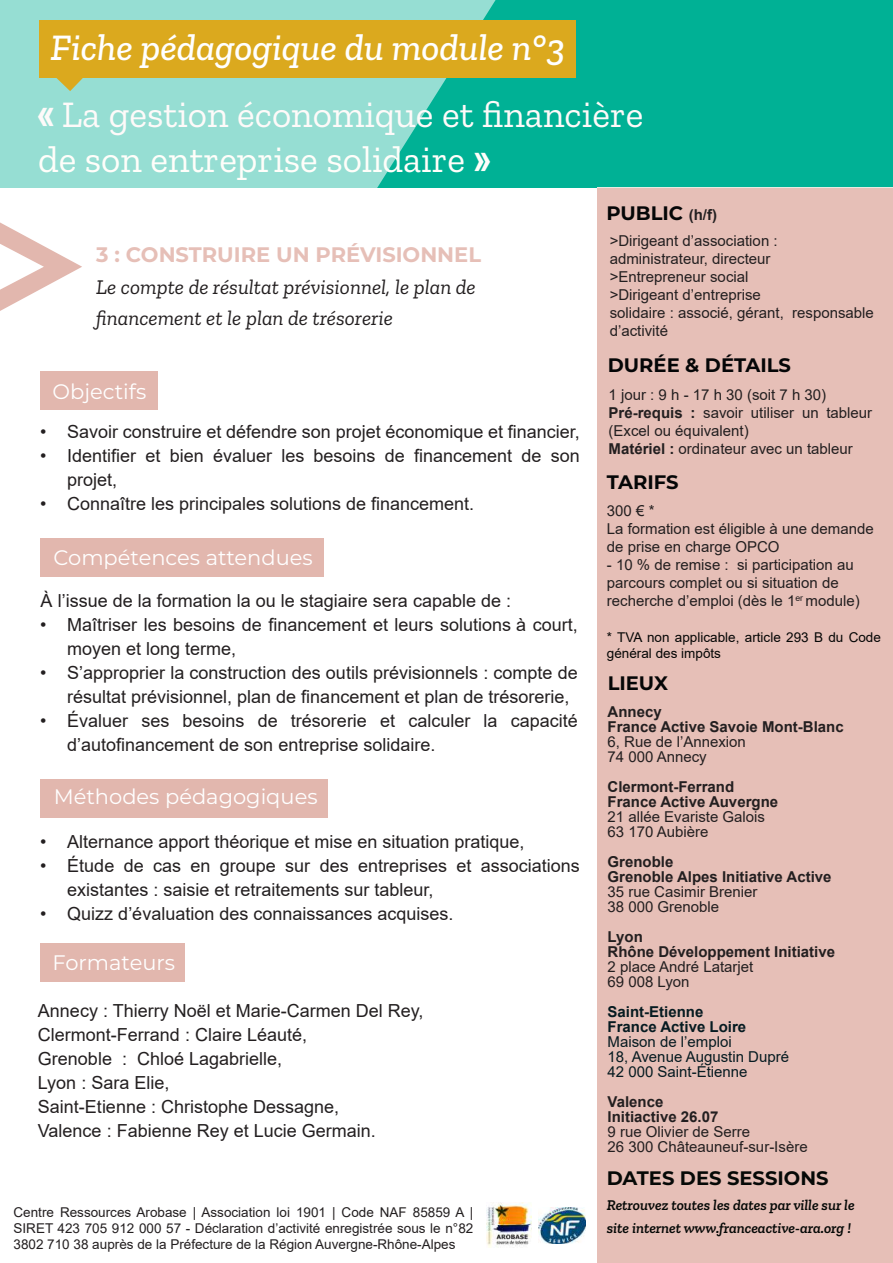
<style>
.page{position:relative;width:893px;height:1263px;background:#fff}
.page>*{position:absolute;margin:0;border:0;box-sizing:border-box;transform-origin:0 0}
.t1{font:37.5px "Zilla Slab";color:#fefaf9}
.t2{font:italic 500 37.5px "Zilla Slab";color:#fff}
.t3{font:37.5px "Zilla Slab";color:#fffefa}
.t4{font:italic 21px/31.5px "Zilla Slab";color:#231f20}
.t5{font:21px "Montserrat";color:#fff}
.t6{font:700 21px "Montserrat";color:#e6bfb7}
.t7{font:21px "Montserrat";color:#fffefc}
.t8{font:700 19.5px "Montserrat";color:#050607}
.t9{font:700 19.5px "Montserrat";color:#060907}
.t10{font:18px/24px "Arial";color:#231f20}
.t11{font:15px/18px "Arial";color:#231f20}
.t12{font:700 15px/15px "Arial";color:#231f20}
.t13{font:italic 600 15px/22.5px "Zilla Slab";color:#060907}
.t14{font:15px/15px "Arial";color:#061b21}
.t15{font:700 15px/15px "Arial";color:#061b21}
.t16{font:13.5px/16.2px "Arial";color:#231f20;text-align:justify}
.t17{font:13.5px/16.2px "Arial";color:#050605}
.s1{font-weight:700}
.s2{font-family:"Arial";font-size:15px;color:#231f20}
</style>
<div class="page">
<div style="left:598px;top:188px;width:295px;height:1075px;background:#e6bfb7"></div>
<svg style="left:0;top:222px;width:82px;height:89px"></svg>
<div style="left:40px;top:371px;width:117px;height:39px;background:#e2b7ae"></div>
<div style="left:40px;top:538px;width:284px;height:39px;background:#e2b7ae"></div>
<div style="left:40px;top:779px;width:288px;height:39px;background:#e2b7ae"></div>
<img style="left:487px;top:1203px;width:44px;height:44px">
<img style="left:538px;top:1207px;width:48px;height:36px">
<div style="left:0;top:0;width:893px;height:187px;background:#00b195"></div>
<svg style="left:0;top:0;width:503px;height:188px;fill:#96ded3"></svg>
<div style="left:39px;top:20px;width:537px;height:58px;background:#dba91e"></div>
<svg style="left:45px;top:78px;width:55px;height:13px"></svg>
<div style="left:40px;top:944px;width:145px;height:38px;background:#e2b7ae"></div>
<h1 class="t2" style="left:51px;top:27px;width:516px">Fiche pédagogique du module n°3</h1>
<h1 class="t1" style="left:37px;top:93px;width:608px"><span class="s1">«</span> La gestion économique et financière</h1>
<h1 class="t3" style="left:38px;top:139px;width:455px">de son entreprise solidaire <span class="s1">»</span></h1>
<p class="t6" style="left:96px;top:240px;width:386px">3 : CONSTRUIRE UN PRÉVISIONNEL</p>
<p class="t4" style="left:96px;top:271px;width:381px">Le compte de résultat prévisionnel, le plan de financement et le plan de trésorerie</p>
<p class="t7" style="left:53px;top:377px;width:95px">Objectifs</p>
<p class="t10" style="left:40px;top:419px;width:541px">• Savoir construire et défendre son projet économique et financier,</p>
<p class="t10" style="left:67px;top:443px;width:514px;text-indent:-27px">• Identifier et bien évaluer les besoins de financement de son projet,</p>
<p class="t10" style="left:40px;top:491px;width:436px">• Connaître les principales solutions de financement.</p>
<p class="t5" style="left:54px;top:543px;width:261px">Compétences attendues</p>
<p class="t10" style="left:41px;top:588px;width:472px">À l’issue de la formation la ou le stagiaire sera capable de :</p>
<p class="t10" style="left:67px;top:612px;width:512px;text-indent:-27px">• Maîtriser les besoins de financement et leurs solutions à court, moyen et long terme,</p>
<p class="t10" style="left:67px;top:660px;width:512px;text-indent:-27px">• S’approprier la construction des outils prévisionnels : compte de résultat prévisionnel, plan de financement et plan de trésorerie,</p>
<p class="t10" style="left:67px;top:708px;width:512px;text-indent:-27px">• Évaluer ses besoins de trésorerie et calculer la capacité d’autofinancement de son entreprise solidaire.</p>
<p class="t5" style="left:54px;top:782px;width:265px">Méthodes pédagogiques</p>
<p class="t10" style="left:40px;top:830px;width:486px">• Alternance apport théorique et mise en situation pratique,</p>
<p class="t10" style="left:67px;top:854px;width:514px;text-indent:-27px">• Étude de cas en groupe sur des entreprises et associations existantes : saisie et retraitements sur tableur,</p>
<p class="t10" style="left:40px;top:902px;width:415px">• Quizz d’évaluation des connaissances acquises.</p>
<p class="t5" style="left:53px;top:948px;width:124px">Formateurs</p>
<p class="t10" style="left:38px;top:999px;width:387px">Annecy : Thierry Noël et Marie-Carmen Del Rey, Clermont-Ferrand : Claire Léauté,<br>Grenoble : Chloé Lagabrielle,<br>Lyon : Sara Elie,<br>Saint-Etienne : Christophe Dessagne,<br>Valence : Fabienne Rey et Lucie Germain.</p>
<p class="t16" style="left:14px;top:1203px;width:461px">Centre Ressources Arobase | Association loi 1901 | Code NAF 85859 A | SIRET 423 705 912 000 57 - Déclaration d’activité enregistrée sous le n°82<br>3802 710 38 auprès de la Préfecture de la Région Auvergne-Rhône-Alpes</p>
<p class="t8" style="left:606px;top:199px;width:112px">PUBLIC <span class="s2">(h/f)</span></p>
<p class="t11" style="left:610px;top:231px;width:266px">&gt;Dirigeant d’association : administrateur, directeur<br>&gt;Entrepreneur social<br>&gt;Dirigeant d’entreprise<br>solidaire : associé, gérant, responsable d’activité</p>
<p class="t8" style="left:608px;top:351px;width:185px">DURÉE &amp; DÉTAILS</p>
<p class="t11" style="left:609px;top:385px;width:265px">1 jour : 9 h - 17 h 30 (soit 7 h 30)<br><span class="s1">Pré-requis :</span> savoir utiliser un tableur (Excel ou équivalent)<br><span class="s1">Matériel :</span> ordinateur avec un tableur</p>
<p class="t8" style="left:607px;top:468px;width:73px">TARIFS</p>
<p class="t11" style="left:607px;top:501px;width:268px">300 € *<br>La formation est éligible à une demande de prise en charge OPCO</p>
<p class="t11" style="left:607px;top:555px;width:254px">- 10 % de remise : si participation au parcours complet ou si situation de recherche d’emploi (dès le 1<sup>er</sup> module)</p>
<p class="t17" style="left:607px;top:629px;width:275px">* TVA non applicable, article 293 B du Code général des impôts</p>
<p class="t8" style="left:608px;top:669px;width:62px">LIEUX</p>
<p class="t12" style="left:608px;top:704px;width:238px">Annecy<br>France Active Savoie Mont-Blanc</p>
<p class="t11" style="left:608px;top:734px;width:140px;line-height:15px">6, Rue de l’Annexion<br>74 000 Annecy</p>
<p class="t12" style="left:608px;top:779px;width:172px">Clermont-Ferrand<br>France Active Auvergne</p>
<p class="t11" style="left:608px;top:809px;width:159px;line-height:15px">21 allée Evariste Galois<br>63 170 Aubière</p>
<p class="t12" style="left:608px;top:854px;width:225px">Grenoble<br>Grenoble Alpes Initiative Active</p>
<p class="t11" style="left:608px;top:884px;width:152px;line-height:15px">35 rue Casimir Brenier<br>38 000 Grenoble</p>
<p class="t12" style="left:608px;top:929px;width:229px">Lyon<br>Rhône Développement Initiative</p>
<p class="t11" style="left:608px;top:959px;width:147px;line-height:15px">2 place André Latarjet<br>69 008 Lyon</p>
<p class="t15" style="left:608px;top:1004px;width:140px">Saint-Etienne<br>France Active Loire</p>
<p class="t14" style="left:608px;top:1034px;width:183px">Maison de l’emploi<br>18, Avenue Augustin Dupré<br>42 000 Saint-Étienne</p>
<p class="t12" style="left:608px;top:1094px;width:112px">Valence<br>Initiactive 26.07</p>
<p class="t11" style="left:608px;top:1124px;width:202px;line-height:15px">9 rue Olivier de Serre<br>26 300 Châteauneuf-sur-Isère</p>
<p class="t9" style="left:607px;top:1164px;width:223px">DATES DES SESSIONS</p>
<p class="t13" style="left:607px;top:1194px;width:249px">Retrouvez toutes les dates par ville sur le site internet www.franceactive-ara.org !</p>
</div>
